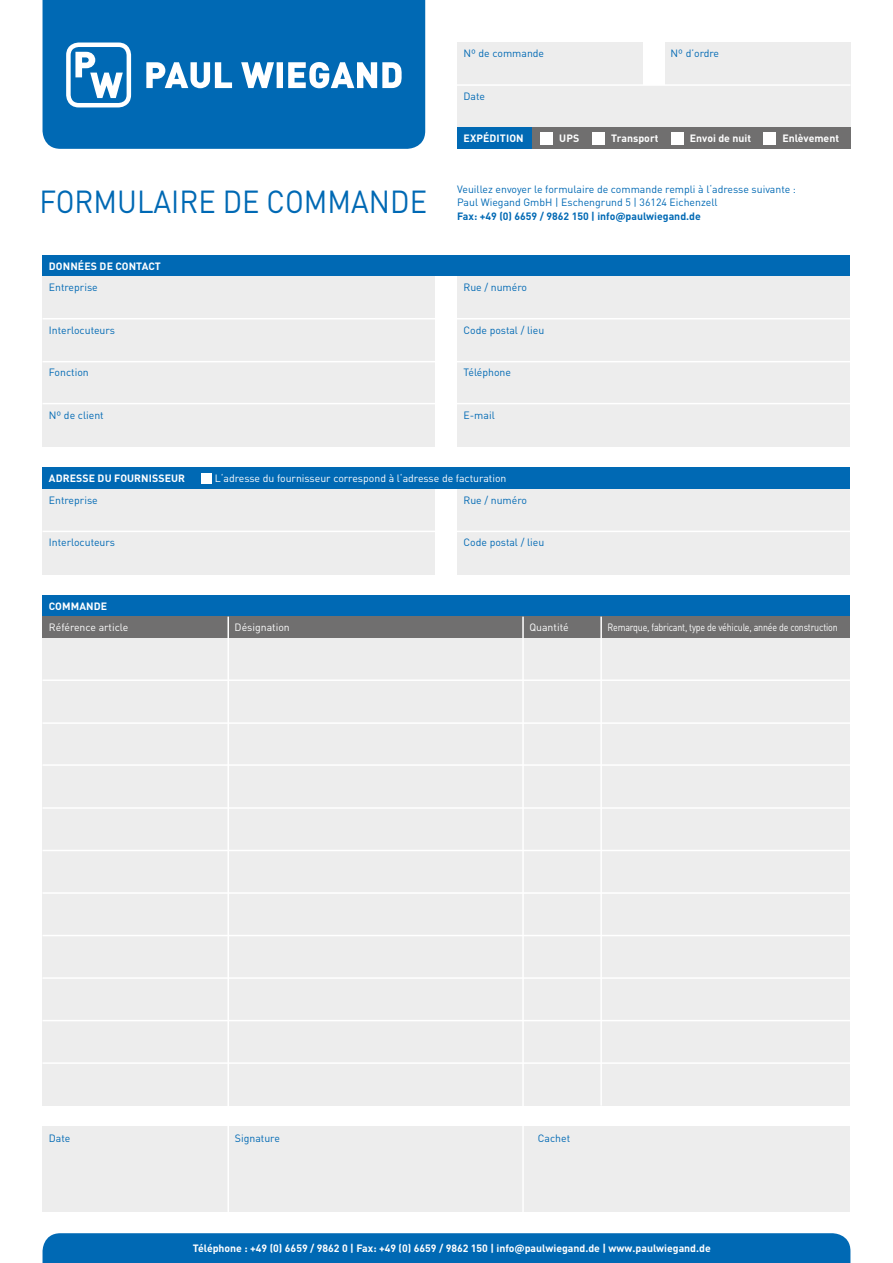
<style>
.page{position:relative;width:893px;height:1263px;background:#fff}
.page>*{position:absolute;margin:0;border:0;box-sizing:border-box;transform-origin:0 0}
.t1{font:31.5px "DIN Pro";color:#0069b4;scale:.92 1}
.t2{font:10.5px/13.5px "DIN Pro";color:#0069b4}
.t3{font:700 10.5px "DIN Pro";color:#fff}
.t4{font:10.5px "DIN Pro";color:#fff}
.t5{font:10.5px "DIN Pro";letter-spacing:-.02em;color:#fff;scale:.85 1}
.t6{font:700 10.5px "DIN Pro";color:#0069b4}
</style>
<div class="page">
<div style="left:43px;top:255px;width:807px;height:21px;background:#0069b4"></div>
<div style="left:43px;top:468px;width:807px;height:21px;background:#0069b4"></div>
<div style="left:43px;top:595px;width:807px;height:22px;background:#0069b4"></div>
<div style="left:43px;top:617px;width:807px;height:21px;background:#706f6f"></div>
<div style="left:43px;top:276px;width:807px;height:170px;background:#ededed"></div>
<div style="left:43px;top:489px;width:807px;height:85px;background:#ededed"></div>
<div style="left:43px;top:638px;width:807px;height:468px;background:#ededed"></div>
<div style="left:43px;top:1127px;width:807px;height:85px;background:#ededed"></div>
<hr style="left:43px;top:318px;width:807px;height:1px;background:#fff">
<hr style="left:43px;top:531px;width:807px;height:1px;background:#fff">
<hr style="left:43px;top:679px;width:807px;height:2px;background:#fff">
<hr style="left:43px;top:361px;width:807px;height:1px;background:#fff">
<hr style="left:43px;top:722px;width:807px;height:2px;background:#fff">
<hr style="left:43px;top:403px;width:807px;height:1px;background:#fff">
<hr style="left:43px;top:764px;width:807px;height:2px;background:#fff">
<hr style="left:43px;top:807px;width:807px;height:2px;background:#fff">
<hr style="left:43px;top:850px;width:807px;height:1px;background:#fff">
<hr style="left:43px;top:892px;width:807px;height:2px;background:#fff">
<hr style="left:43px;top:935px;width:807px;height:1px;background:#fff">
<hr style="left:43px;top:977px;width:807px;height:2px;background:#fff">
<hr style="left:43px;top:1020px;width:807px;height:1px;background:#fff">
<hr style="left:43px;top:1062px;width:807px;height:2px;background:#fff">
<hr style="left:227px;top:617px;width:2px;height:595px;background:#fff">
<hr style="left:522px;top:617px;width:2px;height:595px;background:#fff">
<hr style="left:600px;top:617px;width:2px;height:489px;background:#fff">
<div style="left:451px;top:43px;width:399px;height:42px;background:#ededed"></div>
<div style="left:451px;top:85px;width:399px;height:43px;background:#ededed"></div>
<hr style="left:43px;top:84px;width:807px;height:2px;background:#fff">
<div style="left:457px;top:128px;width:74px;height:21px;background:#0069b4"></div>
<div style="left:531px;top:128px;width:319px;height:21px;background:#706f6f"></div>
<div style="left:43px;top:0;width:382px;height:149px;background:#0069b4"></div>
<div style="left:43px;top:1233px;width:807px;height:30px;background:#0069b4"></div>
<svg style="left:146px;top:62px;width:256px;height:26px"></svg>
<div style="left:66px;top:43px;width:65px;height:64px;border:4px solid #fff;border-radius:10px"></div>
<svg style="left:75px;top:52px;width:48px;height:46px"></svg>
<div style="left:436px;top:276px;width:21px;height:177px;background:#fff"></div>
<div style="left:436px;top:489px;width:21px;height:92px;background:#fff"></div>
<div style="left:436px;top:31px;width:21px;height:139px;background:#fff"></div>
<div style="left:643px;top:31px;width:21px;height:54px;background:#fff"></div>
<div style="left:540px;top:132px;width:13px;height:13px;background:#fff"></div>
<div style="left:592px;top:132px;width:13px;height:13px;background:#fff"></div>
<div style="left:671px;top:132px;width:13px;height:13px;background:#fff"></div>
<div style="left:763px;top:132px;width:13px;height:13px;background:#fff"></div>
<div style="left:201px;top:473px;width:11px;height:11px;background:#fff"></div>
<h1 class="t1" style="left:39px;top:180px;width:423px">FORMULAIRE DE COMMANDE</h1>
<p class="t3" style="left:49px;top:259px;width:113px">DONNÉES DE CONTACT</p>
<p class="t2" style="left:49px;top:280px;width:50px">Entreprise</p>
<p class="t2" style="left:49px;top:323px;width:68px">Interlocuteurs</p>
<p class="t2" style="left:49px;top:365px;width:41px">Fonction</p>
<p class="t2" style="left:463px;top:46px;width:82px">Nº de commande</p>
<p class="t2" style="left:463px;top:89px;width:23px">Date</p>
<p class="t2" style="left:671px;top:46px;width:50px">Nº d’ordre</p>
<p class="t3" style="left:464px;top:131px;width:62px">EXPÉDITION</p>
<p class="t3" style="left:559px;top:131px;width:22px">UPS</p>
<p class="t3" style="left:611px;top:131px;width:49px">Transport</p>
<p class="t3" style="left:690px;top:131px;width:63px">Envoi de nuit</p>
<p class="t3" style="left:782px;top:131px;width:58px">Enlèvement</p>
<p class="t2" style="left:457px;top:182px;width:340px">Veuillez envoyer le formulaire de commande rempli à l‘adresse suivante :<br>Paul Wiegand GmbH | Eschengrund 5 | 36124 Eichenzell</p>
<p class="t6" style="left:457px;top:209px;width:245px">Fax: +49 (0) 6659 / 9862 150 | info@paulwiegand.de</p>
<p class="t2" style="left:463px;top:280px;width:65px">Rue / numéro</p>
<p class="t2" style="left:463px;top:323px;width:82px">Code postal / lieu</p>
<p class="t2" style="left:463px;top:365px;width:49px">Téléphone</p>
<p class="t2" style="left:49px;top:408px;width:56px">Nº de client</p>
<p class="t2" style="left:463px;top:408px;width:33px">E-mail</p>
<p class="t3" style="left:49px;top:471px;width:138px">ADRESSE DU FOURNISSEUR</p>
<p class="t4" style="left:215px;top:471px;width:293px">L‘adresse du fournisseur correspond à l‘adresse de facturation</p>
<p class="t2" style="left:49px;top:493px;width:50px">Entreprise</p>
<p class="t2" style="left:463px;top:493px;width:65px">Rue / numéro</p>
<p class="t2" style="left:49px;top:535px;width:68px">Interlocuteurs</p>
<p class="t2" style="left:463px;top:535px;width:82px">Code postal / lieu</p>
<p class="t3" style="left:49px;top:599px;width:60px">COMMANDE</p>
<p class="t4" style="left:49px;top:620px;width:81px">Référence article</p>
<p class="t4" style="left:235px;top:620px;width:57px">Désignation</p>
<p class="t4" style="left:529px;top:620px;width:41px">Quantité</p>
<p class="t5" style="left:608px;top:620px;width:272px">Remarque, fabricant, type de véhicule, année de construction</p>
<p class="t2" style="left:49px;top:1130px;width:23px">Date</p>
<p class="t2" style="left:235px;top:1130px;width:46px">Signature</p>
<p class="t2" style="left:538px;top:1130px;width:34px">Cachet</p>
<p class="t3" style="left:193px;top:1241px;width:519px">Téléphone : +49 (0) 6659 / 9862 0 | Fax: +49 (0) 6659 / 9862 150 | info@paulwiegand.de | www.paulwiegand.de</p>
</div>
